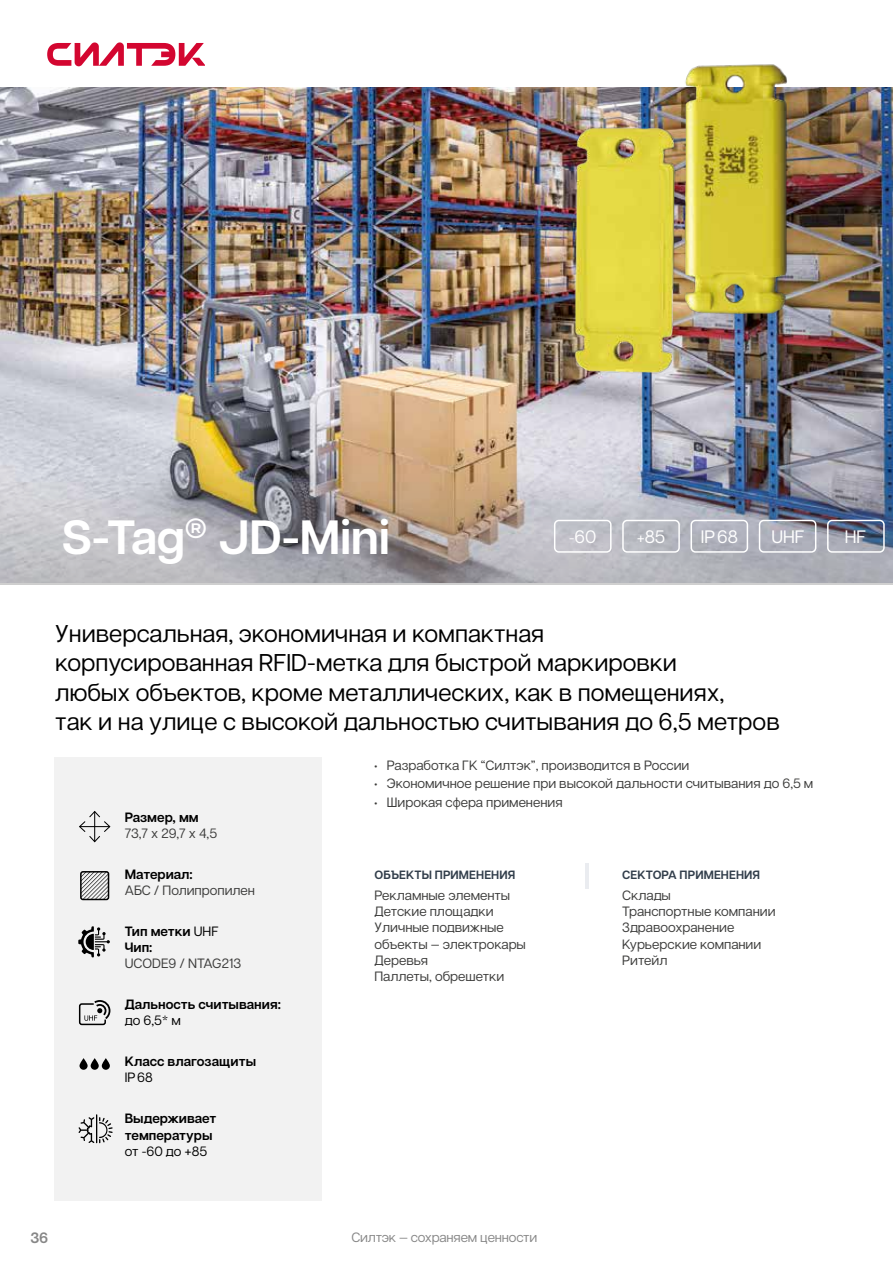
<style>
.page{position:relative;width:893px;height:1263px;background:#fff}
.page>*{position:absolute;margin:0;border:0;box-sizing:border-box;transform-origin:0 0}
.t1{font:600 48px "Articulat CF";letter-spacing:-.01em;color:#fff}
.t2{font:24.3px/29.1px "Articulat CF";color:#000}
.t3{font:18px "Articulat CF";color:#fff}
.t4{font:600 15px "Articulat CF";color:#878787}
.t5{font:13.5px/16.2px "Articulat CF";color:#3c3c3b}
.t6{font:600 13.5px/16.2px "Articulat CF";color:#000}
.t7{font:13.5px "Articulat CF";letter-spacing:-.01em;color:#878787}
.t8{font:13.5px "Articulat CF";color:#000}
.t9{font:600 12px "Articulat CF";letter-spacing:.01em;color:#323e4b}
.s1{font-size:15px}
.s2{font-weight:400}
</style>
<div class="page">
<div style="left:54px;top:757px;width:267px;height:443px;background:#f2f2f2"></div>
<svg style="left:47px;top:42px;width:157px;height:24px"></svg>
<img style="left:0;top:87px;width:893px;height:353px">
<img style="left:0;top:440px;width:893px;height:145px">
<svg style="left:79px;top:1058px;width:9px;height:12px"></svg>
<svg style="left:91px;top:1058px;width:8px;height:12px"></svg>
<svg style="left:102px;top:1058px;width:8px;height:12px"></svg>
<svg style="left:78px;top:1000px;width:33px;height:26px"></svg>
<svg style="left:78px;top:926px;width:32px;height:31px"></svg>
<svg style="left:83px;top:874px;width:23px;height:23px"></svg>
<div style="left:80px;top:871px;width:29px;height:29px;border:2px solid #000;border-radius:2px"></div>
<svg style="left:79px;top:811px;width:32px;height:32px"></svg>
<svg style="left:79px;top:1114px;width:34px;height:29px"></svg>
<div style="left:622px;top:520px;width:58px;height:33px;border:2px solid #fff;border-radius:4px"></div>
<div style="left:690px;top:520px;width:58px;height:33px;border:2px solid #fff;border-radius:4px"></div>
<div style="left:759px;top:520px;width:57px;height:33px;border:2px solid #fff;border-radius:4px"></div>
<div style="left:554px;top:520px;width:58px;height:33px;border:2px solid #fff;border-radius:4px"></div>
<hr style="left:585px;top:863px;width:3px;height:26px;background:#eaecf0">
<img style="left:557px;top:64px;width:257px;height:330px">
<div style="left:827px;top:520px;width:58px;height:33px;border:2px solid #fff;border-radius:4px"></div>
<h1 class="t1" style="left:62px;top:502px;width:330px">S-Tag<sup>®</sup> JD-Mini</h1>
<h3 class="t3" style="left:569px;top:523px;width:29px"><span class="s1">-</span>60</h3>
<h3 class="t3" style="left:637px;top:523px;width:30px"><span class="s1">+</span>85</h3>
<h3 class="t3" style="left:701px;top:523px;width:39px">IP68</h3>
<h3 class="t3" style="left:771px;top:523px;width:35px">UHF</h3>
<h2 class="t2" style="left:55px;top:618px;width:726px">Универсальная, экономичная и компактная<br>корпусированная RFID-метка для быстрой маркировки<br>любых объектов, кроме металлических, как в помещениях,<br>так и на улице с высокой дальностью считывания до 6,5 метров</h2>
<p class="t6" style="left:125px;top:808px;width:76px">Размер, мм</p>
<p class="t5" style="left:125px;top:824px;width:94px">73,7 х 29,7 х 4,5</p>
<p class="t6" style="left:125px;top:865px;width:69px">Материал:</p>
<p class="t5" style="left:125px;top:881px;width:132px">АБС / Полипропилен</p>
<p class="t6" style="left:125px;top:922px;width:95px">Тип метки <span class="s2">UHF<br></span>Чип:</p>
<p class="t5" style="left:125px;top:954px;width:118px">UCODE9 / NTAG213</p>
<p class="t6" style="left:125px;top:996px;width:158px">Дальность считывания:</p>
<p class="t8" style="left:125px;top:1011px;width:58px">до 6,5* м</p>
<p class="t6" style="left:125px;top:1053px;width:133px">Класс влагозащиты</p>
<p class="t8" style="left:125px;top:1068px;width:29px">IP68</p>
<p class="t6" style="left:125px;top:1110px;width:93px">Выдерживает температуры</p>
<p class="t8" style="left:125px;top:1141px;width:84px">от -60 до +85</p>
<p class="t5" style="left:374px;top:756px;width:317px">• Разработка ГК “Силтэк”, производится в России</p>
<p class="t5" style="left:374px;top:774px;width:441px">• Экономичное решение при высокой дальности считывания до 6,5 м</p>
<p class="t5" style="left:374px;top:793px;width:190px">• Широкая сфера применения</p>
<p class="t9" style="left:375px;top:866px;width:142px">ОБЪЕКТЫ ПРИМЕНЕНИЯ</p>
<p class="t5" style="left:375px;top:886px;width:153px">Рекламные элементы<br>Детские площадки<br>Уличные подвижные объекты — электрокары<br>Деревья<br>Паллеты, обрешетки</p>
<p class="t9" style="left:622px;top:866px;width:139px">СЕКТОРА ПРИМЕНЕНИЯ</p>
<p class="t5" style="left:622px;top:886px;width:155px">Склады<br>Транспортные компании<br>Здравоохранение<br>Курьерские компании<br>Ритейл</p>
<p class="t4" style="left:31px;top:1226px;width:19px">36</p>
<p class="t7" style="left:351px;top:1227px;width:187px">Силтэк — сохраняем ценности</p>
<h3 class="t3" style="left:845px;top:523px;width:23px">HF</h3>
</div>
